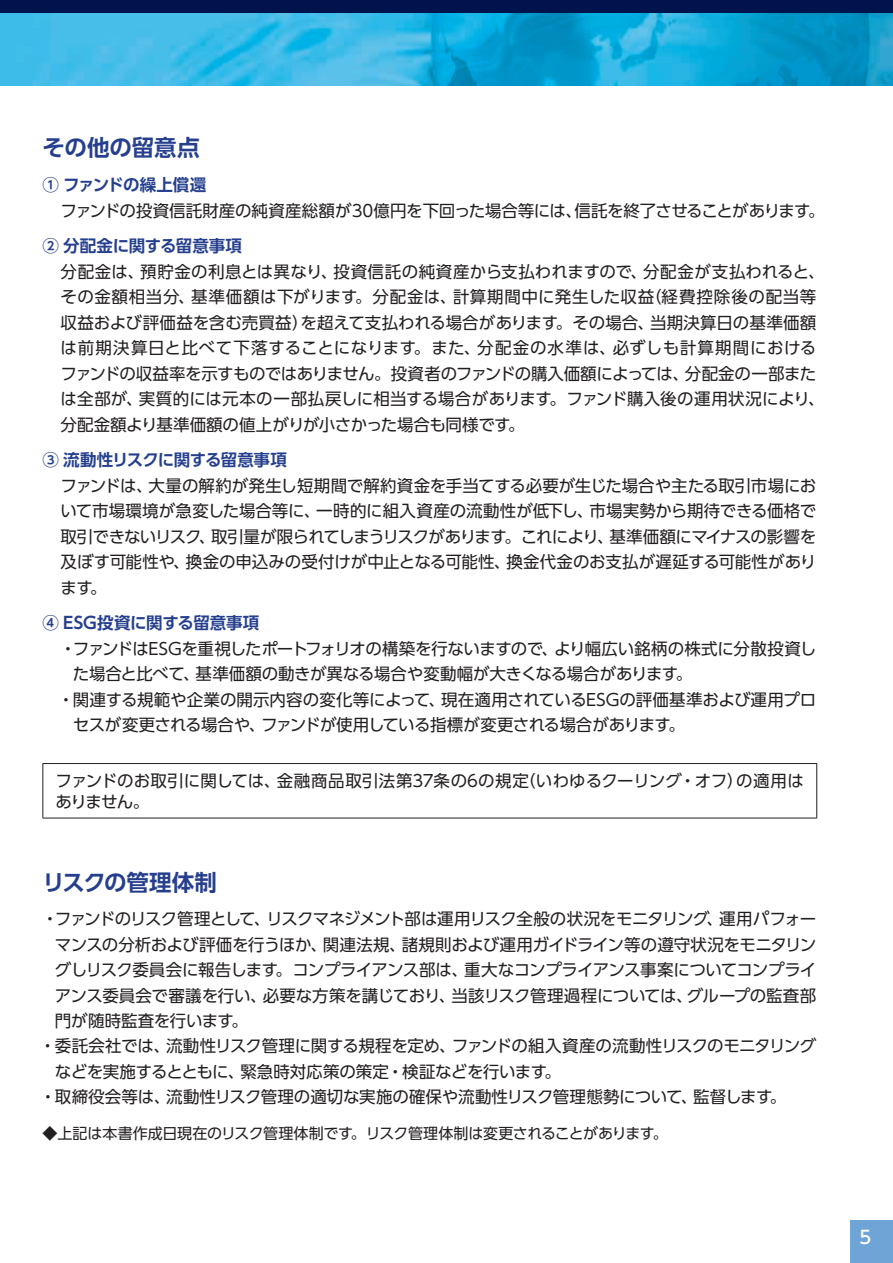
<style>
.page{position:relative;width:893px;height:1263px;background:#fff}
.page>*{position:absolute;margin:0;border:0;box-sizing:border-box;transform-origin:0 0}
.t1{font:700 22.5px "UD Shin Go Pr 6 N De";letter-spacing:-.005em;color:#253f8e}
.t2{font:500 18px "UD Shin Go Pr 6 N";color:#fff}
.t3{font:16.5px/25.5px "UD Shin Go Pr 6 N";letter-spacing:-.01em;color:#231f20}
.t4{font:16.5px "UD Shin Go Pr 6 N";letter-spacing:-.035em;color:#231f20}
.t5{font:700 16.5px "UD Shin Go Pr 6 N De";letter-spacing:-.02em;color:#253f8e}
.t6{font:16.5px "UD Shin Go Pr 6 N";letter-spacing:-.045em;color:#231f20}
.t7{font:16.5px "UD Shin Go Pr 6 N";letter-spacing:-.03em;color:#231f20}
.t8{font:15px "UD Shin Go Pr 6 N";letter-spacing:-.015em;color:#231f20}
</style>
<div class="page">
<img style="left:0;top:13px;width:893px;height:72px">
<div style="left:0;top:0;width:893px;height:13px;background:#00134d"></div>
<div style="left:850px;top:1220px;width:43px;height:43px;background:#6fa4d7"></div>
<hr style="left:43px;top:763px;width:774px;height:1px;background:#231f20">
<hr style="left:43px;top:764px;width:1px;height:54px;background:#231f20">
<hr style="left:816px;top:764px;width:1px;height:54px;background:#231f20">
<hr style="left:43px;top:818px;width:774px;height:1px;background:#231f20">
<h1 class="t1" style="left:43px;top:129px;width:159px">その他の留意点</h1>
<p class="t5" style="left:43px;top:172px;width:165px">① ファンドの繰上償還</p>
<p class="t3" style="left:61px;top:197px;width:766px">ファンドの投資信託財産の純資産総額が30億円を下回った場合等には、信託を終了させることがあります。</p>
<p class="t5" style="left:43px;top:233px;width:201px">② 分配金に関する留意事項</p>
<p class="t3" style="left:61px;top:258px;width:766px">分配金は、預貯金の利息とは異なり、投資信託の純資産から支払われますので、分配金が支払われると、その金額相当分、基準価額は下がります。分配金は、計算期間中に発生した収益（経費控除後の配当等収益および評価益を含む売買益）を超えて支払われる場合があります。その場合、当期決算日の基準価額は前期決算日と比べて下落することになります。また、分配金の水準は、必ずしも計算期間におけるファンドの収益率を示すものではありません。投資者のファンドの購入価額によっては、分配金の一部または全部が、実質的には元本の一部払戻しに相当する場合があります。ファンド購入後の運用状況により、分配金額より基準価額の値上がりが小さかった場合も同様です。</p>
<p class="t5" style="left:43px;top:447px;width:246px">③ 流動性リスクに関する留意事項</p>
<p class="t3" style="left:61px;top:472px;width:757px;text-align:justify">ファンドは、大量の解約が発生し短期間で解約資金を手当てする必要が生じた場合や主たる取引市場において市場環境が急変した場合等に、一時的に組入資産の流動性が低下し、市場実勢から期待できる価格で取引できないリスク、取引量が限られてしまうリスクがあります。これにより、基準価額にマイナスの影響を及ぼす可能性や、換金の申込みの受付けが中止となる可能性、換金代金のお支払が遅延する可能性があります。</p>
<p class="t5" style="left:43px;top:610px;width:218px">④ ESG投資に関する留意事項</p>
<p class="t3" style="left:60px;top:635px;width:758px">・ファンドはESGを重視したポートフォリオの構築を行ないますので、より幅広い銘柄の株式に分散投資し</p>
<p class="t3" style="left:73px;top:661px;width:621px">た場合と比べて、基準価額の動きが異なる場合や変動幅が大きくなる場合があります。</p>
<p class="t3" style="left:58px;top:686px;width:760px">・関連する規範や企業の開示内容の変化等によって、現在適用されているESGの評価基準および運用プロ</p>
<p class="t4" style="left:73px;top:712px;width:613px">セスが変更される場合や、ファンドが使用している指標が変更される場合があります。</p>
<p class="t3" style="left:56px;top:769px;width:750px;line-height:21px">ファンドのお取引に関しては、金融商品取引法第37条の6の規定（いわゆるクーリング・オフ）の適用はありません。</p>
<h1 class="t1" style="left:43px;top:864px;width:176px">リスクの管理体制</h1>
<p class="t6" style="left:42px;top:905px;width:776px">・ファンドのリスク管理として、リスクマネジメント部は運用リスク全般の状況をモニタリング、運用パフォー</p>
<p class="t7" style="left:55px;top:931px;width:763px">マンスの分析および評価を行うほか、関連法規、諸規則および運用ガイドライン等の遵守状況をモニタリン</p>
<p class="t4" style="left:55px;top:956px;width:763px">グしリスク委員会に報告します。コンプライアンス部は、重大なコンプライアンス事案についてコンプライ</p>
<p class="t3" style="left:55px;top:982px;width:763px">アンス委員会で審議を行い、必要な方策を講じており、当該リスク管理過程については、グループの監査部</p>
<p class="t3" style="left:55px;top:1007px;width:195px">門が随時監査を行います。</p>
<p class="t3" style="left:40px;top:1033px;width:778px">・委託会社では、流動性リスク管理に関する規程を定め、ファンドの組入資産の流動性リスクのモニタリング</p>
<p class="t3" style="left:55px;top:1058px;width:508px">などを実施するとともに、緊急時対応策の策定・検証などを行います。</p>
<p class="t3" style="left:40px;top:1084px;width:748px">・取締役会等は、流動性リスク管理の適切な実施の確保や流動性リスク管理態勢について、監督します。</p>
<p class="t8" style="left:43px;top:1121px;width:627px">◆上記は本書作成日現在のリスク管理体制です。リスク管理体制は変更されることがあります。</p>
<p class="t2" style="left:859px;top:1223px;width:13px">5</p>
</div>
